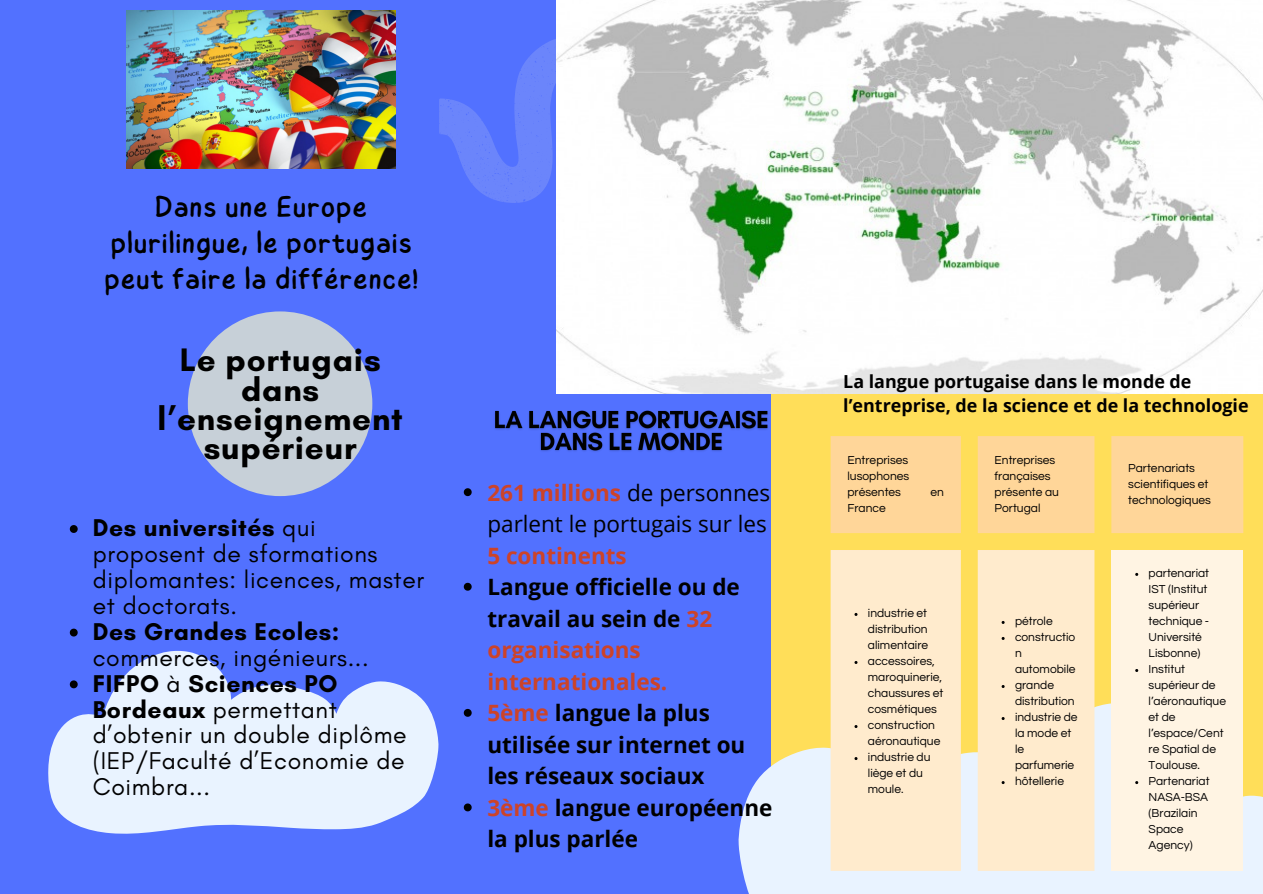
<style>
.page{position:relative;width:1263px;height:894px;background:#fff}
.page>*{position:absolute;margin:0;border:0;box-sizing:border-box;transform-origin:0 0}
.t1{font:700 33.15px/29.2px "Glacial Indifference";letter-spacing:.025em;color:#000;text-align:center}
.t2{font:30.15px/36px "Childos Arabic";letter-spacing:.03em;color:#000;text-align:center}
.t3{font:24.75px/25.8px "Glacial Indifference";letter-spacing:.025em;color:#000}
.t4{font:700 22.5px/31.5px "Open Sans";color:#000}
.t5{font:22.5px/31.5px "Open Sans";color:#000}
.t6{font:700 17.85px/24.8px "Open Sans";color:#000}
.t7{font:12px/16px "Questrial";color:#000}
.s1{font-weight:700}
.s2{font-weight:700;color:#cc4329}
.s3{color:#cc4329}
</style>
<div class="page">
<div style="left:0;top:0;width:1263px;height:893px;background:#ffde59"></div>
<div style="left:0;top:0;width:770px;height:893px;background:#5271ff"></div>
<svg style="left:48px;top:650px;width:391px;height:184px;fill:#e9f3ff"></svg>
<svg style="left:439px;top:39px;width:117px;height:164px"></svg>
<img style="left:127px;top:10px;width:269px;height:158px">
<svg style="left:738px;top:697px;width:525px;height:196px;fill:#e9f3ff"></svg>
<img style="left:556px;top:0;width:707px;height:393px">
<svg style="left:831px;top:436px;width:412px;height:97px;background:#ffd693"></svg>
<div style="left:831px;top:550px;width:263px;height:320px;background:#ffebcd"></div>
<div style="left:1111px;top:550px;width:132px;height:320px;background:#fff4e3"></div>
<div style="left:188px;top:311px;width:184px;height:185px;background:#c7d0d8;border-radius:50%"></div>
<svg style="left:70px;top:525px;width:8px;height:7px"></svg>
<svg style="left:70px;top:628px;width:8px;height:8px"></svg>
<svg style="left:70px;top:680px;width:8px;height:8px"></svg>
<img style="left:494px;top:404px;width:277px;height:52px">
<svg style="left:464px;top:488px;width:8px;height:8px"></svg>
<svg style="left:464px;top:582px;width:8px;height:8px"></svg>
<svg style="left:464px;top:708px;width:8px;height:8px"></svg>
<svg style="left:464px;top:803px;width:8px;height:8px"></svg>
<p class="t2" style="left:104px;top:189px;width:315px">Dans une Europe plurilingue, le portugais peut faire la différence!</p>
<p class="t1" style="left:158px;top:345px;width:247px">Le portugais dans l’enseignement supérieur</p>
<p class="t3" style="left:93px;top:514px;width:333px"><span class="s1">Des universités</span> qui proposent de sformations diplomantes: licences, master et doctorats.</p>
<p class="t3" style="left:93px;top:618px;width:278px"><span class="s1">Des Grandes Ecoles: </span>commerces, ingénieurs...</p>
<p class="t3" style="left:93px;top:670px;width:316px"><span class="s1">FIFPO</span> à <span class="s1">Sciences PO<br>Bordeaux</span> permettant d’obtenir un double diplôme (IEP/Faculté d’Economie de<br>Coimbra...</p>
<p class="t5" style="left:487px;top:476px;width:284px"><span class="s2">261 millions</span> de personnes parlent le portugais sur les<br><span class="s2">5 continents</span></p>
<p class="t4" style="left:487px;top:570px;width:254px">Langue officielle ou de travail au sein de <span class="s3">32 organisations internationales.</span></p>
<p class="t4" style="left:487px;top:696px;width:259px"><span class="s3">5ème</span> langue la plus utilisée sur internet ou les réseaux sociaux</p>
<p class="t4" style="left:487px;top:791px;width:286px"><span class="s3">3ème</span> langue européenne la plus parlée</p>
<p class="t6" style="left:843px;top:368px;width:407px">La langue portugaise dans le monde de l’entreprise, de la science et de la technologie</p>
<p class="t7" style="left:847px;top:452px;width:63px;text-align:justify">Entreprises lusophones présentes</p>
<p class="t7" style="left:847px;top:500px;width:40px">France</p>
<p class="t7" style="left:930px;top:484px;width:15px">en</p>
<h4 class="t7" style="left:868px;top:605px;width:62px;text-align:justify">industrie et distribution alimentaire</h4>
<h4 class="t7" style="left:868px;top:653px;width:77px">accessoires, maroquinerie, chaussures et cosmétiques</h4>
<p class="t7" style="left:868px;top:717px;width:74px">construction aéronautique</p>
<p class="t7" style="left:868px;top:749px;width:64px">industrie du liège et du moule.</p>
<h1 class="t7" style="left:995px;top:452px;width:66px">Entreprises françaises présente au<br>Portugal</h1>
<h4 class="t7" style="left:1128px;top:460px;width:84px">Partenariats scientifiques et technologiques</h4>
<p class="t7" style="left:1015px;top:613px;width:39px">pétrole</p>
<p class="t7" style="left:1015px;top:629px;width:62px">constructio n automobile</p>
<p class="t7" style="left:1015px;top:677px;width:61px">grande distribution</p>
<p class="t7" style="left:1015px;top:709px;width:64px">industrie de la mode et le parfumerie</p>
<p class="t7" style="left:1015px;top:773px;width:51px">hôtellerie</p>
<p class="t7" style="left:1149px;top:565px;width:62px">partenariat<br>IST (Institut supérieur technique -<br>Université<br>Lisbonne)</p>
<p class="t7" style="left:1149px;top:661px;width:79px">Institut supérieur de l’aéronautique et de l’espace/Cent re Spatial de<br>Toulouse.</p>
<p class="t7" style="left:1149px;top:773px;width:62px">Partenariat<br>NASA-BSA (Brazilain<br>Space<br>Agency)</p>
</div>
